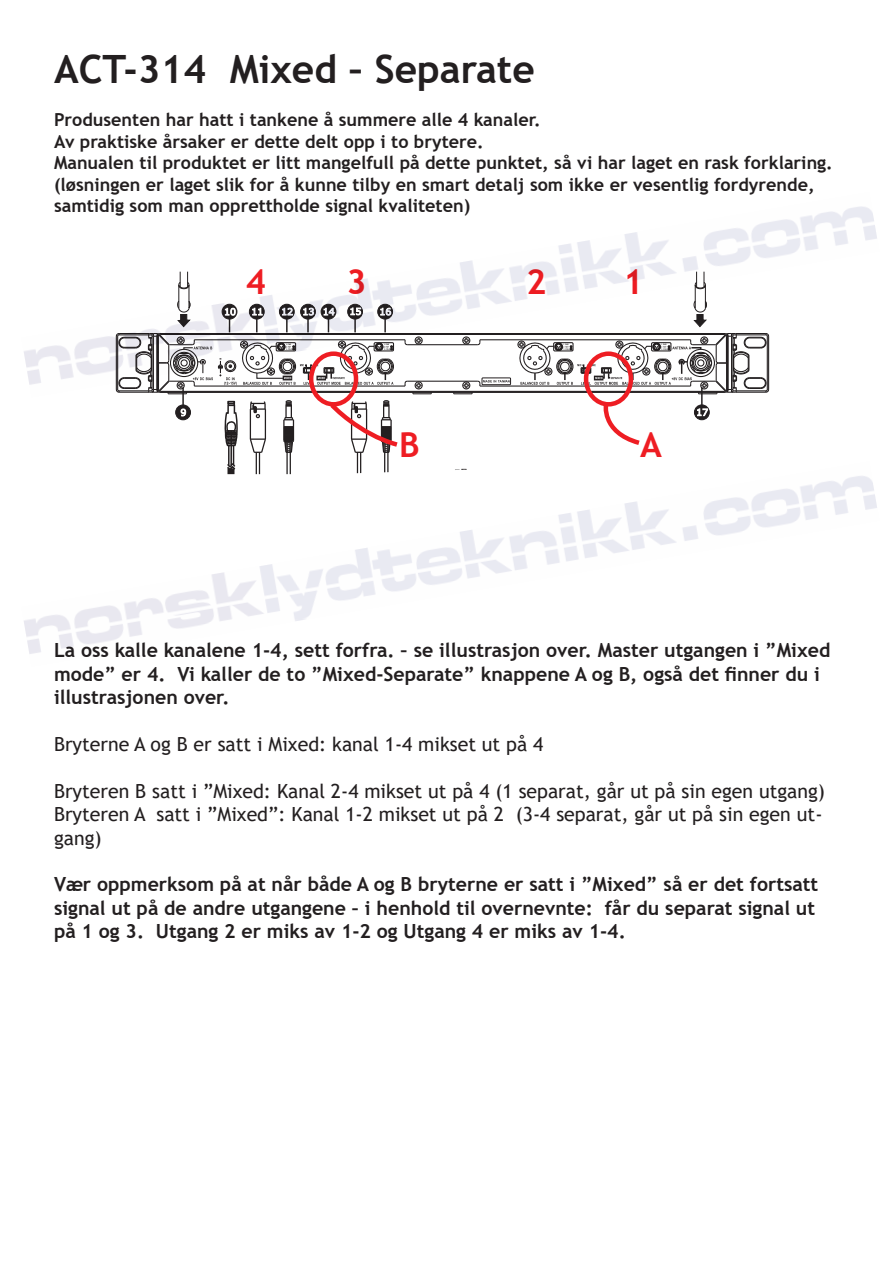
<style>
.page{position:relative;width:893px;height:1263px;background:#fff}
.page>*{position:absolute;margin:0;border:0;box-sizing:border-box;transform-origin:0 0}
.t1{font:700 39px "Trebuchet MS";color:#231f20}
.t2{font:700 34.5px "Trebuchet MS";color:#ee1d23}
.t3{font:700 19.5px/23.4px "Trebuchet MS";color:#231f20}
.t4{font:19.5px/23.4px "Trebuchet MS";color:#231f20}
.t5{font:700 18px/21.6px "Trebuchet MS";color:#231f20}
</style>
<div class="page">
<img style="left:24px;top:206px;width:853px;height:189px">
<img style="left:24px;top:468px;width:853px;height:186px">
<svg style="left:115px;top:272px;width:317px;height:202px"></svg>
<svg style="left:518px;top:272px;width:252px;height:173px"></svg>
<p class="t1" style="left:54px;top:45px;width:482px">ACT-314 Mixed – Separate</p>
<p class="t5" style="left:54px;top:109px;width:488px">Produsenten har hatt i tankene å summere alle 4 kanaler.</p>
<p class="t5" style="left:54px;top:130px;width:780px">Av praktiske årsaker er dette delt opp i to brytere.<br>Manualen til produktet er litt mangelfull på dette punktet, så vi har laget en rask forklaring. (løsningen er laget slik for å kunne tilby en smart detalj som ikke er vesentlig fordyrende,</p>
<p class="t5" style="left:54px;top:195px;width:418px">samtidig som man opprettholde signal kvaliteten)</p>
<p class="t2" style="left:246px;top:260px;width:22px">4</p>
<p class="t2" style="left:347px;top:260px;width:22px">3</p>
<p class="t2" style="left:526px;top:260px;width:22px">2</p>
<p class="t2" style="left:623px;top:260px;width:22px">1</p>
<p class="t2" style="left:399px;top:423px;width:22px">B</p>
<p class="t2" style="left:640px;top:423px;width:23px">A</p>
<p class="t3" style="left:54px;top:639px;width:778px">La oss kalle kanalene 1-4, sett forfra. – se illustrasjon over. Master utgangen i ”Mixed mode” er 4. Vi kaller de to ”Mixed-Separate” knappene A og B, også det finner du i illustrasjonen over.</p>
<p class="t4" style="left:54px;top:732px;width:491px">Bryterne A og B er satt i Mixed: kanal 1-4 mikset ut på 4</p>
<p class="t4" style="left:54px;top:779px;width:773px">Bryteren B satt i ”Mixed: Kanal 2-4 mikset ut på 4 (1 separat, går ut på sin egen utgang)</p>
<p class="t4" style="left:54px;top:802px;width:770px">Bryteren A satt i ”Mixed”: Kanal 1-2 mikset ut på 2 (3-4 separat, går ut på sin egen ut&shy;gang)</p>
<p class="t3" style="left:54px;top:873px;width:766px">Vær oppmerksom på at når både A og B bryterne er satt i ”Mixed” så er det fortsatt signal ut på de andre utgangene – i henhold til overnevnte: får du separat signal ut på 1 og 3. Utgang 2 er miks av 1-2 og Utgang 4 er miks av 1-4.</p>
</div>
